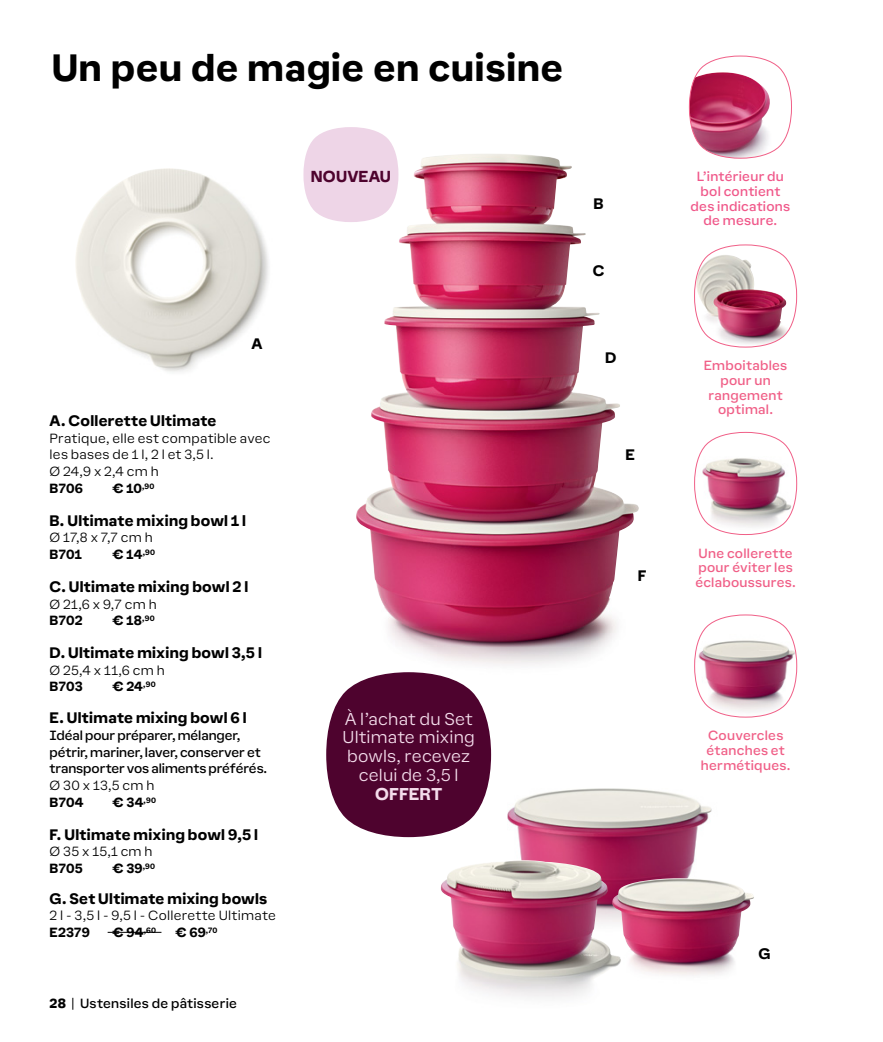
<style>
.page{position:relative;width:883px;height:1042px;background:#fff}
.page>*{position:absolute;margin:0;border:0;box-sizing:border-box;transform-origin:0 0}
.t1{font:700 35px "Earl Sans";letter-spacing:.025em;color:#000}
.t2{font:300 15.75px/18.9px "Earl Sans";letter-spacing:.015em;color:#f4dceb;text-align:center}
.t3{font:700 15.75px "Earl Sans";letter-spacing:.015em;color:#f4dceb}
.t4{font:700 14.7px "Earl Sans";letter-spacing:.02em;color:#4e032e}
.t5{font:700 14px "Earl Sans";letter-spacing:.02em;color:#000}
.t6{font:300 12.25px/16.8px "Earl Sans";letter-spacing:.025em;color:#000}
.t7{font:12.25px/14.7px "Earl Sans";letter-spacing:.025em;color:#f05f87;text-align:center}
.t8{font:12.25px/16.8px "Earl Sans";letter-spacing:-.005em;color:#000}
.t9{font:700 12.25px "Earl Sans";letter-spacing:.02em;color:#000}
.t10{font:12.25px/14.7px "Earl Sans";letter-spacing:.025em;color:#f0588a;text-align:center}
.t11{font:12.25px "Earl Sans";letter-spacing:.025em;color:#000}
.s1{font-weight:900}
</style>
<div class="page">
<img style="left:507px;top:788px;width:205px;height:90px">
<img style="left:440px;top:860px;width:182px;height:138px">
<img style="left:612px;top:878px;width:142px;height:107px">
<svg style="left:689px;top:56px;width:103px;height:103px"></svg>
<img style="left:694px;top:244px;width:103px;height:103px">
<svg style="left:694px;top:432px;width:103px;height:103px"></svg>
<svg style="left:694px;top:614px;width:103px;height:103px"></svg>
<img style="left:356px;top:154px;width:278px;height:511px">
<img style="left:75px;top:168px;width:194px;height:204px">
<svg style="left:326px;top:672px;width:165px;height:165px;background:#692a4e"></svg>
<hr style="left:108px;top:932px;width:53px;height:1px;background:#000">
<svg style="left:303px;top:127px;width:95px;height:95px"></svg>
<h1 class="t1" style="left:52px;top:37px;width:513px">Un peu de magie en cuisine</h1>
<p class="t4" style="left:311px;top:163px;width:82px">NOUVEAU</p>
<p class="t5" style="left:252px;top:331px;width:13px">A</p>
<p class="t5" style="left:50px;top:408px;width:168px">A. Collerette Ultimate</p>
<p class="t6" style="left:50px;top:429px;width:222px">Pratique, elle est compatible avec les bases de 1 l, 2 l et 3,5 l.<br>Ø 24,9 x 2,4 cm h</p>
<p class="t9" style="left:50px;top:478px;width:35px">B706</p>
<p class="t9" style="left:113px;top:478px;width:43px">€ 10<sup>,90</sup></p>
<p class="t5" style="left:50px;top:508px;width:198px">B. Ultimate mixing bowl 1 l</p>
<p class="t6" style="left:50px;top:528px;width:105px">Ø 17,8 x 7,7 cm h</p>
<p class="t9" style="left:50px;top:544px;width:34px">B701</p>
<p class="t9" style="left:113px;top:544px;width:44px">€ 14<sup>,90</sup></p>
<p class="t5" style="left:50px;top:574px;width:200px">C. Ultimate mixing bowl 2 l</p>
<p class="t6" style="left:50px;top:594px;width:109px">Ø 21,6 x 9,7 cm h</p>
<p class="t9" style="left:50px;top:610px;width:34px">B702</p>
<p class="t9" style="left:113px;top:610px;width:44px">€ 18<sup>,90</sup></p>
<p class="t5" style="left:50px;top:640px;width:214px">D. Ultimate mixing bowl 3,5 l</p>
<p class="t6" style="left:50px;top:661px;width:117px">Ø 25,4 x 11,6 cm h</p>
<p class="t9" style="left:50px;top:676px;width:35px">B703</p>
<p class="t9" style="left:113px;top:676px;width:45px">€ 24<sup>,90</sup></p>
<p class="t5" style="left:50px;top:705px;width:199px">E. Ultimate mixing bowl 6 l</p>
<p class="t8" style="left:50px;top:726px;width:219px">Idéal pour préparer, mélanger, pétrir, mariner, laver, conserver et transporter vos aliments préférés.</p>
<p class="t6" style="left:50px;top:776px;width:106px">Ø 30 x 13,5 cm h</p>
<p class="t9" style="left:50px;top:791px;width:36px">B704</p>
<p class="t9" style="left:113px;top:791px;width:45px">€ 34<sup>,90</sup></p>
<p class="t5" style="left:50px;top:822px;width:210px">F. Ultimate mixing bowl 9,5 l</p>
<p class="t6" style="left:50px;top:842px;width:105px">Ø 35 x 15,1 cm h</p>
<p class="t9" style="left:50px;top:858px;width:35px">B705</p>
<p class="t9" style="left:113px;top:858px;width:44px">€ 39<sup>,90</sup></p>
<p class="t5" style="left:50px;top:886px;width:219px">G. Set Ultimate mixing bowls</p>
<p class="t6" style="left:50px;top:906px;width:228px">2 l - 3,5 l - 9,5 l - Collerette Ultimate</p>
<p class="t9" style="left:50px;top:922px;width:42px">E2379</p>
<p class="t9" style="left:113px;top:922px;width:45px">€ 94<sup>,60</sup></p>
<p class="t9" style="left:176px;top:922px;width:43px">€ 69<sup>,70</sup></p>
<p class="t11" style="left:50px;top:992px;width:189px"><span class="s1">28</span> | Ustensiles de pâtisserie</p>
<p class="t2" style="left:343px;top:708px;width:134px">À l'achat du Set<br>Ultimate mixing bowls, recevez celui de 3,5 l</p>
<p class="t3" style="left:375px;top:780px;width:68px">OFFERT</p>
<p class="t5" style="left:594px;top:192px;width:12px">B</p>
<p class="t5" style="left:593px;top:259px;width:13px">C</p>
<p class="t5" style="left:605px;top:345px;width:13px">D</p>
<p class="t5" style="left:626px;top:442px;width:11px">E</p>
<p class="t5" style="left:638px;top:563px;width:10px">F</p>
<p class="t10" style="left:691px;top:168px;width:101px">L'intérieur du bol contient des indications de mesure.</p>
<p class="t7" style="left:704px;top:357px;width:85px">Emboitables pour un rangement optimal.</p>
<p class="t7" style="left:695px;top:545px;width:102px;text-align:left">Une collerette pour éviter les éclaboussures.</p>
<p class="t7" style="left:701px;top:727px;width:91px">Couvercles étanches et hermétiques.</p>
<p class="t5" style="left:758px;top:942px;width:13px">G</p>
</div>
